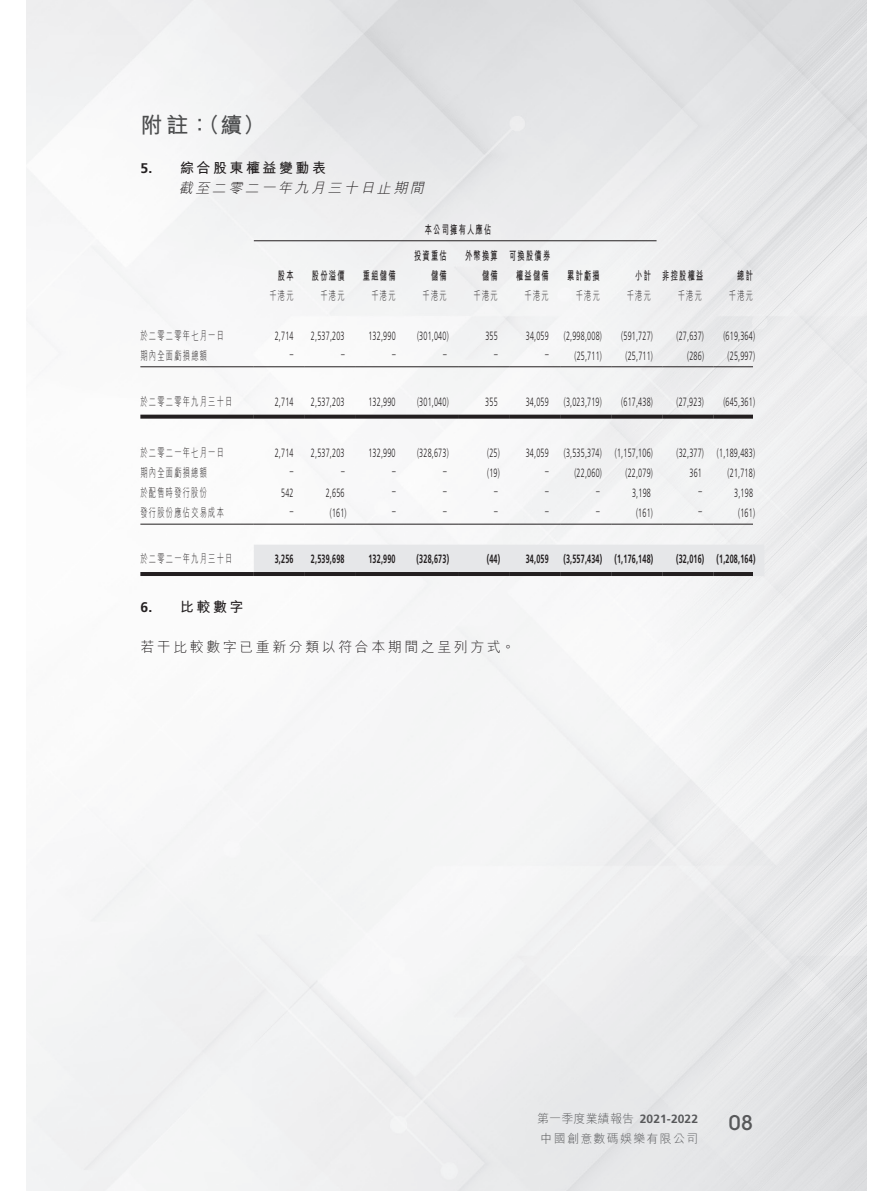
<style>
.page{position:relative;width:893px;height:1191px;background:#fff}
.page>*{position:absolute;margin:0;border:0;box-sizing:border-box;transform-origin:0 0}
.t1{font:22.05px "M Hei HK Bold E Ten B5 H";color:#4b4c4d}
.t2{font:500 19.95px "ITC Avant Garde Std";color:#57585a}
.t3{font:13.95px "M Hei HK Light E Ten B5 H";letter-spacing:.18em;color:#231f20}
.t4{font:13.95px "M Hei HK Bold E Ten B5 H";letter-spacing:.18em;color:#231f20}
.t5{font:italic 13.95px "M Hei HK Light E Ten B5 H";color:#231f20}
.t6{font:300 12px "Frutiger LT Std";letter-spacing:.03em;color:#231f20;scale:.6 1}
.t7{font:12px "M Hei HK Light E Ten B5 H";letter-spacing:.18em;color:#231f20;scale:.6 1}
.t8{font:700 12px "Frutiger LT Std";letter-spacing:.03em;color:#231f20;scale:.6 1}
.t9{font:12px/20px "M Hei HK Bold E Ten B5 H";letter-spacing:.18em;color:#231f20;text-align:right;scale:.6 1}
.t10{font:700 12px "Frutiger LT Std";letter-spacing:.01em;color:#57585a}
.t11{font:12px "M Hei HK Light E Ten B5 H";letter-spacing:.105em;color:#57585a}
.s1{font-family:"Frutiger LT Std";font-weight:700}
.s2{font-family:"M Hei HK Light E Ten B5 H";font-weight:400}
</style>
<div class="page">
<div style="left:254px;top:545px;width:510px;height:31px;background:#e6e7e9"></div>
<hr style="left:254px;top:240px;width:402px;height:1px;background:#231f20">
<hr style="left:140px;top:366px;width:114px;height:1px;background:#231f20">
<hr style="left:254px;top:366px;width:51px;height:1px;background:#231f20">
<hr style="left:305px;top:366px;width:51px;height:1px;background:#231f20">
<hr style="left:356px;top:366px;width:51px;height:1px;background:#231f20">
<hr style="left:407px;top:366px;width:51px;height:1px;background:#231f20">
<hr style="left:458px;top:366px;width:51px;height:1px;background:#231f20">
<hr style="left:509px;top:366px;width:51px;height:1px;background:#231f20">
<hr style="left:560px;top:366px;width:51px;height:1px;background:#231f20">
<hr style="left:611px;top:366px;width:51px;height:1px;background:#231f20">
<hr style="left:662px;top:366px;width:51px;height:1px;background:#231f20">
<hr style="left:713px;top:366px;width:40px;height:1px;background:#231f20">
<svg style="left:140px;top:415px;width:114px;height:4px"></svg>
<svg style="left:254px;top:415px;width:51px;height:4px"></svg>
<svg style="left:305px;top:415px;width:51px;height:4px"></svg>
<svg style="left:356px;top:415px;width:51px;height:4px"></svg>
<svg style="left:407px;top:415px;width:51px;height:4px"></svg>
<svg style="left:458px;top:415px;width:51px;height:4px"></svg>
<svg style="left:509px;top:415px;width:51px;height:4px"></svg>
<svg style="left:560px;top:415px;width:51px;height:4px"></svg>
<svg style="left:611px;top:415px;width:51px;height:4px"></svg>
<svg style="left:662px;top:415px;width:51px;height:4px"></svg>
<svg style="left:713px;top:415px;width:40px;height:4px"></svg>
<hr style="left:140px;top:524px;width:114px;height:1px;background:#231f20">
<hr style="left:254px;top:524px;width:51px;height:1px;background:#231f20">
<hr style="left:305px;top:524px;width:51px;height:1px;background:#231f20">
<hr style="left:356px;top:524px;width:51px;height:1px;background:#231f20">
<hr style="left:407px;top:524px;width:51px;height:1px;background:#231f20">
<hr style="left:458px;top:524px;width:51px;height:1px;background:#231f20">
<hr style="left:509px;top:524px;width:51px;height:1px;background:#231f20">
<hr style="left:560px;top:524px;width:51px;height:1px;background:#231f20">
<hr style="left:611px;top:524px;width:51px;height:1px;background:#231f20">
<hr style="left:662px;top:524px;width:51px;height:1px;background:#231f20">
<hr style="left:713px;top:524px;width:40px;height:1px;background:#231f20">
<hr style="left:140px;top:572px;width:114px;height:4px;background:#231f20">
<hr style="left:254px;top:572px;width:51px;height:4px;background:#231f20">
<hr style="left:305px;top:572px;width:51px;height:4px;background:#231f20">
<hr style="left:356px;top:572px;width:51px;height:4px;background:#231f20">
<hr style="left:407px;top:572px;width:51px;height:4px;background:#231f20">
<hr style="left:458px;top:572px;width:51px;height:4px;background:#231f20">
<hr style="left:509px;top:572px;width:51px;height:4px;background:#231f20">
<hr style="left:560px;top:572px;width:51px;height:4px;background:#231f20">
<hr style="left:611px;top:572px;width:51px;height:4px;background:#231f20">
<hr style="left:662px;top:572px;width:51px;height:4px;background:#231f20">
<hr style="left:713px;top:572px;width:40px;height:4px;background:#231f20">
<h1 class="t1" style="left:140px;top:117px;width:126px">附註：（續）</h1>
<p class="t4" style="left:140px;top:163px;width:187px"><span class="s1">5.</span> 綜合股東權益變動表</p>
<p class="t5" style="left:179px;top:183px;width:249px">截至二零二一年九月三十日止期間</p>
<p class="t9" style="left:278px;top:267px;width:28px">股本</p>
<p class="t9" style="left:312px;top:267px;width:56px">股份溢價</p>
<p class="t9" style="left:363px;top:267px;width:56px">重組儲備</p>
<p class="t9" style="left:425px;top:221px;width:112px">本公司擁有人應佔</p>
<p class="t9" style="left:414px;top:247px;width:56px">投資重估儲備</p>
<p class="t9" style="left:465px;top:247px;width:56px">外幣換算儲備</p>
<p class="t9" style="left:509px;top:247px;width:70px;text-align:center">可換股債券權益儲備</p>
<p class="t9" style="left:567px;top:267px;width:56px">累計虧損</p>
<p class="t9" style="left:635px;top:267px;width:115px">小計 非控股權益</p>
<p class="t9" style="left:737px;top:267px;width:28px">總計</p>
<p class="t7" style="left:269px;top:291px;width:42px">千港元</p>
<p class="t7" style="left:320px;top:291px;width:42px">千港元</p>
<p class="t7" style="left:371px;top:291px;width:42px">千港元</p>
<p class="t7" style="left:422px;top:291px;width:42px">千港元</p>
<p class="t7" style="left:473px;top:291px;width:42px">千港元</p>
<p class="t7" style="left:524px;top:291px;width:42px">千港元</p>
<p class="t7" style="left:575px;top:291px;width:42px">千港元</p>
<p class="t7" style="left:626px;top:291px;width:42px">千港元</p>
<p class="t7" style="left:677px;top:291px;width:42px">千港元</p>
<p class="t7" style="left:728px;top:291px;width:42px">千港元</p>
<p class="t7" style="left:140px;top:331px;width:141px">於二零二零年七月一日</p>
<p class="t6" style="left:275px;top:330px;width:33px">2,714</p>
<p class="t6" style="left:311px;top:330px;width:58px">2,537,203</p>
<p class="t6" style="left:368px;top:330px;width:47px">132,990</p>
<p class="t6" style="left:417px;top:330px;width:54px">(301,040)</p>
<p class="t6" style="left:485px;top:330px;width:22px">355</p>
<p class="t6" style="left:526px;top:330px;width:128px">34,059 (2,998,008)</p>
<p class="t6" style="left:621px;top:330px;width:54px">(591,727)</p>
<p class="t6" style="left:676px;top:330px;width:47px">(27,637)</p>
<p class="t6" style="left:723px;top:330px;width:54px">(619,364)</p>
<p class="t7" style="left:140px;top:351px;width:112px">期內全面虧損總額</p>
<p class="t6" style="left:290px;top:349px;width:7px">–</p>
<p class="t6" style="left:341px;top:349px;width:7px">–</p>
<p class="t6" style="left:392px;top:349px;width:7px">–</p>
<p class="t6" style="left:443px;top:349px;width:7px">–</p>
<p class="t6" style="left:494px;top:349px;width:7px">–</p>
<p class="t6" style="left:545px;top:350px;width:96px">– (25,711)</p>
<p class="t6" style="left:625px;top:350px;width:47px">(25,711)</p>
<p class="t6" style="left:687px;top:350px;width:30px">(286)</p>
<p class="t6" style="left:727px;top:350px;width:47px">(25,997)</p>
<p class="t7" style="left:140px;top:397px;width:155px">於二零二零年九月三十日</p>
<p class="t6" style="left:275px;top:396px;width:33px">2,714</p>
<p class="t6" style="left:311px;top:396px;width:58px">2,537,203</p>
<p class="t6" style="left:368px;top:396px;width:47px">132,990</p>
<p class="t6" style="left:417px;top:396px;width:54px">(301,040)</p>
<p class="t6" style="left:485px;top:396px;width:22px">355</p>
<p class="t6" style="left:525px;top:396px;width:128px">34,059 (3,023,719)</p>
<p class="t6" style="left:621px;top:396px;width:54px">(617,438)</p>
<p class="t6" style="left:676px;top:396px;width:47px">(27,923)</p>
<p class="t6" style="left:723px;top:396px;width:54px">(645,361)</p>
<p class="t7" style="left:140px;top:448px;width:141px">於二零二一年七月一日</p>
<p class="t6" style="left:275px;top:448px;width:33px">2,714</p>
<p class="t6" style="left:311px;top:448px;width:58px">2,537,203</p>
<p class="t6" style="left:368px;top:448px;width:47px">132,990</p>
<p class="t6" style="left:417px;top:448px;width:54px">(328,673)</p>
<p class="t6" style="left:487px;top:448px;width:278px">(25) 34,059 (3,535,374) (1,157,106)</p>
<p class="t6" style="left:676px;top:448px;width:132px">(32,377) (1,189,483)</p>
<p class="t7" style="left:140px;top:468px;width:112px">期內全面虧損總額</p>
<p class="t6" style="left:290px;top:466px;width:7px">–</p>
<p class="t6" style="left:341px;top:466px;width:7px">–</p>
<p class="t6" style="left:392px;top:466px;width:7px">–</p>
<p class="t6" style="left:443px;top:466px;width:7px">–</p>
<p class="t6" style="left:487px;top:468px;width:23px">(19)</p>
<p class="t6" style="left:545px;top:468px;width:96px">– (22,060)</p>
<p class="t6" style="left:625px;top:468px;width:47px">(22,079)</p>
<p class="t6" style="left:689px;top:468px;width:22px">361</p>
<p class="t6" style="left:727px;top:468px;width:47px">(21,718)</p>
<p class="t7" style="left:140px;top:488px;width:112px">於配售時發行股份</p>
<p class="t6" style="left:281px;top:488px;width:22px">542</p>
<p class="t6" style="left:326px;top:488px;width:33px">2,656</p>
<p class="t6" style="left:392px;top:486px;width:7px">–</p>
<p class="t6" style="left:443px;top:486px;width:7px">–</p>
<p class="t6" style="left:494px;top:486px;width:7px">–</p>
<p class="t6" style="left:545px;top:486px;width:7px">–</p>
<p class="t6" style="left:596px;top:486px;width:7px">–</p>
<p class="t6" style="left:632px;top:488px;width:33px">3,198</p>
<p class="t6" style="left:698px;top:486px;width:7px">–</p>
<p class="t6" style="left:734px;top:488px;width:33px">3,198</p>
<p class="t7" style="left:140px;top:508px;width:141px">發行股份應佔交易成本</p>
<p class="t6" style="left:290px;top:506px;width:7px">–</p>
<p class="t6" style="left:330px;top:508px;width:30px">(161)</p>
<p class="t6" style="left:392px;top:506px;width:7px">–</p>
<p class="t6" style="left:443px;top:506px;width:7px">–</p>
<p class="t6" style="left:494px;top:506px;width:7px">–</p>
<p class="t6" style="left:545px;top:506px;width:7px">–</p>
<p class="t6" style="left:596px;top:506px;width:7px">–</p>
<p class="t6" style="left:636px;top:508px;width:30px">(161)</p>
<p class="t6" style="left:698px;top:506px;width:7px">–</p>
<p class="t6" style="left:738px;top:508px;width:30px">(161)</p>
<p class="t7" style="left:140px;top:554px;width:155px">於二零二一年九月三十日</p>
<p class="t8" style="left:275px;top:552px;width:33px">3,256</p>
<p class="t8" style="left:311px;top:552px;width:58px">2,539,698</p>
<p class="t8" style="left:368px;top:552px;width:47px">132,990</p>
<p class="t8" style="left:416px;top:552px;width:56px">(328,673)</p>
<p class="t8" style="left:486px;top:552px;width:279px">(44) 34,059 (3,557,434) (1,176,148)</p>
<p class="t8" style="left:676px;top:552px;width:134px">(32,016) (1,208,164)</p>
<p class="t4" style="left:140px;top:602px;width:105px"><span class="s1">6.</span> 比較數字</p>
<p class="t3" style="left:140px;top:642px;width:376px">若干比較數字已重新分類以符合本期間之呈列方式。</p>
<p class="t10" style="left:537px;top:1111px;width:162px"><span class="s2">第一季度業績報告</span> 2021-2022</p>
<p class="t11" style="left:540px;top:1134px;width:159px">中國創意數碼娛樂有限公司</p>
<h2 class="t2" style="left:728px;top:1112px;width:26px">08</h2>
</div>
